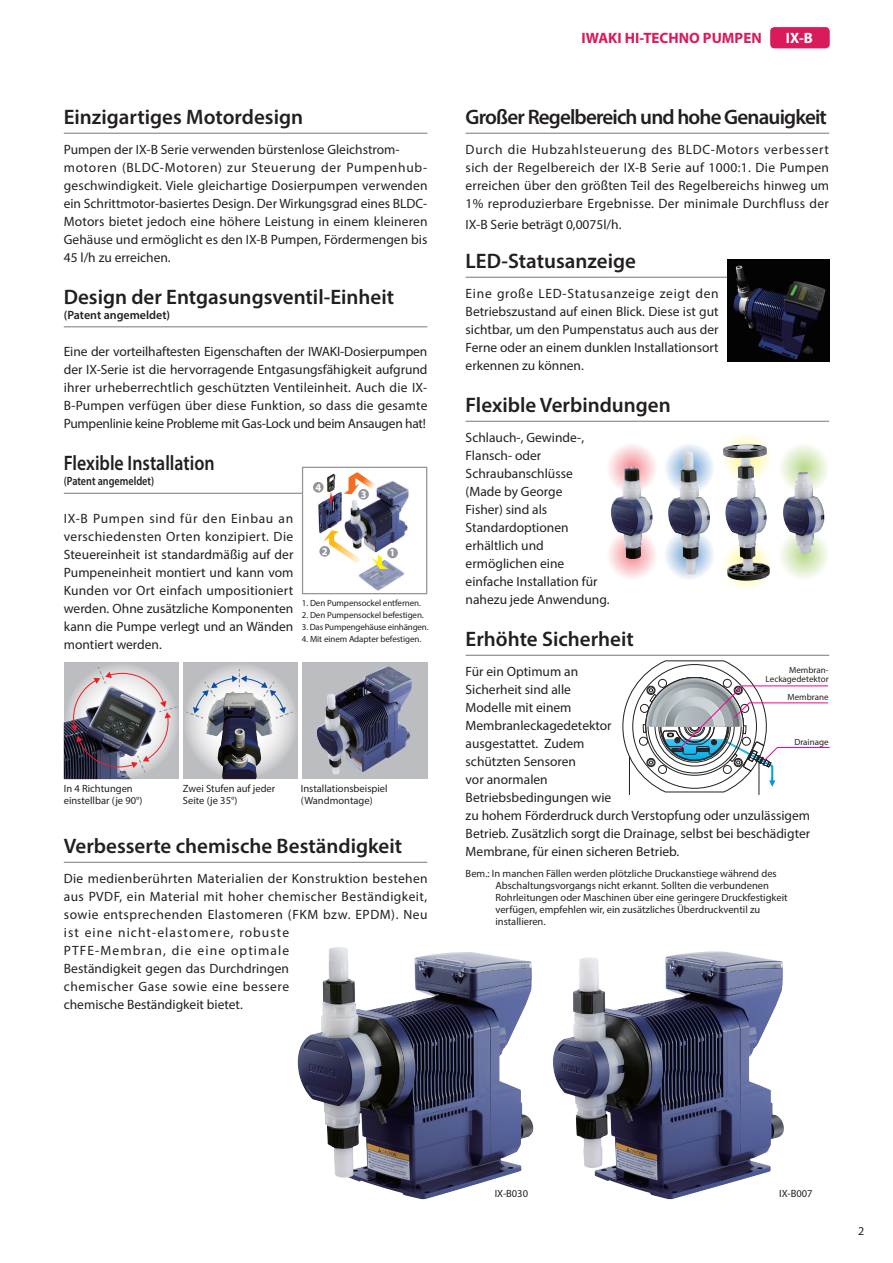
<style>
.page{position:relative;width:893px;height:1263px;background:#fff}
.page>*{position:absolute;margin:0;border:0;box-sizing:border-box;transform-origin:0 0}
.t1{font:600 21px "Myriad Pro";color:#231f20}
.t2{font:600 21px "Myriad Pro";letter-spacing:-.04em;color:#231f20}
.t3{font:600 21px "Myriad Pro";color:#231f20;scale:.85 1}
.t4{font:700 15px "Myriad Pro";color:#d91a5b}
.t5{font:700 15px "Myriad Pro";color:#fff}
.t6{font:13.5px/18px "Myriad Pro";color:#231f20;text-align:justify}
.t7{font:13.5px/18px "Myriad Pro";letter-spacing:.035em;color:#231f20}
.t8{font:600 12px "Myriad Pro";color:#231f20}
.t9{font:600 12px "Myriad Pro";color:#231f20;scale:.85 1}
.t10{font:12px "Myriad Pro";color:#231f20}
.t11{font:10.5px/12px "Myriad Pro";color:#231f20}
.t12{font:700 10.5px "Myriad Pro";color:#fff}
.t13{font:9px/9.4px "Myriad Pro";letter-spacing:-.01em;color:#231f20;text-align:right}
</style>
<div class="page">
<div style="left:770px;top:27px;width:60px;height:21px;background:#d91a5b;border-radius:4px"></div>
<hr style="left:64px;top:133px;width:363px;height:1px;background:#939598">
<hr style="left:64px;top:326px;width:363px;height:1px;background:#939598">
<hr style="left:64px;top:493px;width:238px;height:1px;background:#939598">
<hr style="left:64px;top:862px;width:363px;height:1px;background:#939598">
<hr style="left:466px;top:133px;width:363px;height:1px;background:#939598">
<hr style="left:466px;top:277px;width:261px;height:1px;background:#939598">
<hr style="left:466px;top:421px;width:363px;height:1px;background:#939598">
<hr style="left:466px;top:655px;width:363px;height:1px;background:#939598">
<img style="left:727px;top:259px;width:102px;height:102px">
<img style="left:298px;top:947px;width:235px;height:252px">
<img style="left:553px;top:951px;width:231px;height:248px">
<svg style="left:721px;top:432px;width:51px;height:51px"></svg>
<svg style="left:778px;top:442px;width:51px;height:51px"></svg>
<svg style="left:663px;top:442px;width:51px;height:51px"></svg>
<svg style="left:606px;top:442px;width:51px;height:51px"></svg>
<svg style="left:721px;top:540px;width:51px;height:51px"></svg>
<svg style="left:778px;top:529px;width:51px;height:51px"></svg>
<svg style="left:663px;top:529px;width:51px;height:51px"></svg>
<svg style="left:606px;top:529px;width:51px;height:51px"></svg>
<img style="left:611px;top:467px;width:41px;height:92px">
<img style="left:668px;top:451px;width:42px;height:123px">
<img style="left:723px;top:444px;width:47px;height:137px">
<img style="left:783px;top:472px;width:41px;height:81px">
<img style="left:313px;top:473px;width:96px;height:118px">
<svg style="left:372px;top:555px;width:16px;height:14px"></svg>
<svg style="left:323px;top:530px;width:39px;height:33px"></svg>
<svg style="left:328px;top:491px;width:6px;height:11px"></svg>
<svg style="left:344px;top:472px;width:34px;height:22px"></svg>
<div style="left:387px;top:548px;width:11px;height:10px;background:#939598;border-radius:50%"></div>
<div style="left:319px;top:546px;width:11px;height:11px;background:#939598;border-radius:50%"></div>
<div style="left:358px;top:489px;width:11px;height:11px;background:#939598;border-radius:50%"></div>
<div style="left:313px;top:482px;width:11px;height:11px;background:#939598;border-radius:50%"></div>
<div style="left:302px;top:467px;width:125px;height:127px;border:1px solid #939598"></div>
<div style="left:64px;top:662px;width:115px;height:117px;background:#bcbdc0"></div>
<svg style="left:183px;top:662px;width:115px;height:117px;background:#c8c9cb"></svg>
<img style="left:64px;top:721px;width:77px;height:58px">
<svg style="left:66px;top:666px;width:110px;height:107px"></svg>
<img style="left:206px;top:719px;width:67px;height:60px">
<svg style="left:185px;top:669px;width:109px;height:50px"></svg>
<div style="left:302px;top:662px;width:125px;height:117px;background:#bcbdc0"></div>
<img style="left:317px;top:666px;width:95px;height:109px">
<hr style="left:629px;top:757px;width:1px;height:38px;background:#231f20">
<hr style="left:759px;top:762px;width:1px;height:33px;background:#231f20">
<svg style="left:622px;top:660px;width:208px;height:133px"></svg>
<p class="t1" style="left:64px;top:103px;width:241px">Einzigartiges Motordesign</p>
<p class="t6" style="left:64px;top:140px;width:337px">Pumpen der IX-B Serie verwenden bürstenlose Gleichstrom-</p>
<p class="t6" style="left:64px;top:158px;width:365px">motoren (BLDC-Motoren) zur Steuerung der Pumpenhub&shy;geschwindigkeit. Viele gleichartige Dosierpumpen verwenden ein Schrittmotor-basiertes Design. Der Wirkungsgrad eines BLDC-Motors bietet jedoch eine höhere Leistung in einem kleineren Gehäuse und ermöglicht es den IX-B Pumpen, Fördermengen bis 45 l/h zu erreichen.</p>
<p class="t1" style="left:64px;top:283px;width:332px">Design der Entgasungsventil-Einheit</p>
<p class="t8" style="left:64px;top:307px;width:108px">(Patent angemeldet)</p>
<p class="t6" style="left:64px;top:342px;width:365px">Eine der vorteilhaftesten Eigenschaften der IWAKI-Dosierpumpen der IX-Serie ist die hervorragende Entgasungsfähigkeit aufgrund ihrer urheberrechtlich geschützten Ventileinheit. Auch die IX-B-Pumpen verfügen über diese Funktion, so dass die gesamte Pumpenlinie keine Probleme mit Gas-Lock und beim Ansaugen hat!</p>
<p class="t3" style="left:64px;top:450px;width:179px">Flexible Installation</p>
<p class="t9" style="left:64px;top:474px;width:108px">(Patent angemeldet)</p>
<p class="t6" style="left:64px;top:509px;width:231px">IX-B Pumpen sind für den Einbau an verschiedensten Orten konzipiert. Die Steuereinheit ist standardmäßig auf der Pumpeneinheit montiert und kann vom Kunden vor Ort einfach umpositioniert werden. Ohne zusätzliche Komponenten kann die Pumpe verlegt und an Wänden montiert werden.</p>
<p class="t12" style="left:315px;top:480px;width:7px">4</p>
<p class="t12" style="left:361px;top:487px;width:7px">3</p>
<p class="t12" style="left:322px;top:544px;width:7px">2</p>
<p class="t12" style="left:390px;top:546px;width:7px">1</p>
<p class="t13" style="left:302px;top:598px;width:121px">1. Den Pumpensockel entfernen.</p>
<p class="t13" style="left:302px;top:610px;width:123px">2. Den Pumpensockel befestigen.</p>
<p class="t13" style="left:302px;top:622px;width:128px">3. Das Pumpengehäuse einhängen.</p>
<p class="t13" style="left:302px;top:634px;width:121px">4. Mit einem Adapter befestigen.</p>
<p class="t11" style="left:64px;top:782px;width:80px">In 4 Richtungen einstellbar (je 90°)</p>
<p class="t11" style="left:183px;top:783px;width:94px">Zwei Stufen auf jeder<br>Seite (je 35°)</p>
<p class="t11" style="left:301px;top:782px;width:88px">Installationsbeispiel</p>
<p class="t11" style="left:301px;top:794px;width:73px">(Wandmontage)</p>
<p class="t1" style="left:64px;top:832px;width:340px">Verbesserte chemische Beständigkeit</p>
<p class="t7" style="left:64px;top:869px;width:365px">Die medienberührten Materialien der Konstruktion bestehen aus PVDF, ein Material mit hoher chemischer Beständigkeit, sowie entsprechenden Elastomeren (FKM bzw. EPDM). Neu ist eine nicht-elastomere, robuste<br>PTFE-Membran, die eine optimale<br>Beständigkeit gegen das Durchdringen<br>chemischer Gase sowie eine bessere<br>chemische Beständigkeit bietet.</p>
<p class="t4" style="left:582px;top:28px;width:182px">IWAKI HI-TECHNO PUMPEN</p>
<p class="t5" style="left:786px;top:28px;width:29px">IX-B</p>
<p class="t2" style="left:466px;top:103px;width:363px">Großer Regelbereich und hohe Genauigkeit</p>
<p class="t6" style="left:466px;top:140px;width:365px">Durch die Hubzahlsteuerung des BLDC-Motors verbessert sich der Regelbereich der IX-B Serie auf 1000:1. Die Pumpen erreichen über den größten Teil des Regelbereichs hinweg um 1% reproduzierbare Ergebnisse. Der minimale Durchfluss der</p>
<p class="t6" style="left:466px;top:216px;width:157px">IX-B Serie beträgt 0,0075l/h.</p>
<p class="t1" style="left:466px;top:247px;width:172px">LED-Statusanzeige</p>
<p class="t6" style="left:466px;top:284px;width:255px">Eine große LED-Statusanzeige zeigt den Betriebszustand auf einen Blick. Diese ist gut sichtbar, um den Pumpenstatus auch aus der Ferne oder an einem dunklen Installationsort erkennen zu können.</p>
<p class="t1" style="left:466px;top:391px;width:207px">Flexible Verbindungen</p>
<p class="t6" style="left:466px;top:428px;width:145px;text-align:left">Schlauch-, Gewinde-,<br>Flansch- oder<br>Schraubanschlüsse (Made by George<br>Fisher) sind als<br>Standardoptionen erhältlich und ermöglichen eine einfache Installation für nahezu jede Anwendung.</p>
<p class="t1" style="left:466px;top:625px;width:170px">Erhöhte Sicherheit</p>
<p class="t6" style="left:466px;top:662px;width:346px;text-align:left">Für ein Optimum an<br>Sicherheit sind alle<br>Modelle mit einem<br>Membranleckagedetektor<br>ausgestattet. Zudem<br>schützten Sensoren<br>vor anormalen<br>Betriebsbedingungen wie<br>zu hohem Förderdruck durch Verstopfung oder unzulässigem<br>Betrieb. Zusätzlich sorgt die Drainage, selbst bei beschädigter<br>Membrane, für einen sicheren Betrieb.</p>
<p class="t11" style="left:495px;top:868px;width:294px;text-indent:-30px">Bem.: In manchen Fällen werden plötzliche Druckanstiege während des Abschaltungsvorgangs nicht erkannt. Sollten die verbundenen Rohrleitungen oder Maschinen über eine geringere Druckfestigkeit verfügen, empfehlen wir, ein zusätzliches Überdruckventil zu installieren.</p>
<p class="t13" style="left:766px;top:665px;width:64px">Membran-<br>Leckagedetektor</p>
<p class="t13" style="left:787px;top:692px;width:43px">Membrane</p>
<p class="t13" style="left:794px;top:737px;width:36px">Drainage</p>
<p class="t11" style="left:495px;top:1188px;width:35px">IX-B030</p>
<p class="t11" style="left:779px;top:1188px;width:35px">IX-B007</p>
<p class="t10" style="left:858px;top:1224px;width:8px">2</p>
</div>
